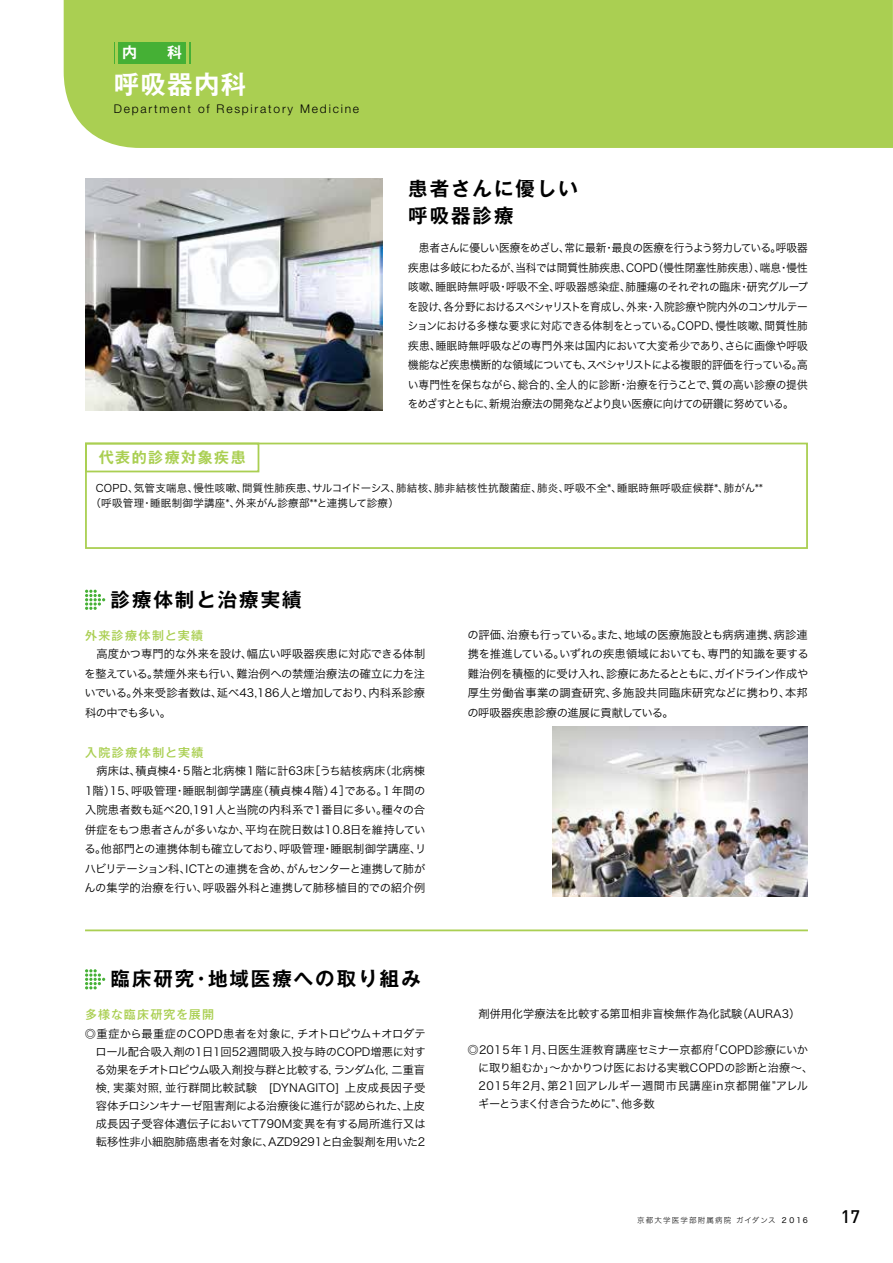
<style>
.page{position:relative;width:893px;height:1263px;background:#fff}
.page>*{position:absolute;margin:0;border:0;box-sizing:border-box;transform-origin:0 0}
.t1{font:700 25.5px "Gothic MB101 Pr 5 De";letter-spacing:.05em;color:#fff}
.t2{font:700 19.5px/27px "Gothic MB101 Pr 5 De";letter-spacing:.1em;color:#000}
.t3{font:500 18px "Adi Haus";color:#000}
.t4{font:700 15px "Gothic MB101 Pr 5 De";letter-spacing:.1em;color:#aacf52}
.t5{font:700 15px "Gothic MB101 Pr 5 De";color:#fff}
.t6{font:300 12px "Helvetica Neue LT Std";letter-spacing:.15em;color:#000}
.t7{font:500 12px "Gothic MB101 Pr 5";letter-spacing:.1em;color:#aacf52}
.t8{font:500 12px "Gothic MB101 Pr 5";letter-spacing:.12em;color:#aacf52}
.t9{font:11.25px/19.5px "Hira Kaku Std W3";letter-spacing:-.01em;color:#000;text-align:justify}
.t10{font:11.25px/19.5px "Hira Kaku Std W3";letter-spacing:-.01em;color:#000;text-align:justify;scale:.95 1}
.t11{font:10.5px/15px "Hira Kaku Std W3";letter-spacing:.03em;color:#000}
.t12{font:7.5px "Hira Kaku Std W2";letter-spacing:.15em;color:#000}
.s1{font-family:"Gothic MB101 Pr 5";font-weight:300}
.s2{font-family:"Hira Kaku Std W4"}
</style>
<div class="page">
<div style="left:64px;top:0;width:829px;height:148px;background:#aacf52"></div>
<div style="left:85px;top:443px;width:723px;height:106px;border:2px solid #aacf52"></div>
<div style="left:85px;top:443px;width:174px;height:29px;border:2px solid #aacf52"></div>
<hr style="left:85px;top:929px;width:723px;height:2px;background:#aacf52">
<img style="left:85px;top:179px;width:298px;height:232px">
<img style="left:553px;top:727px;width:255px;height:170px">
<svg style="left:85px;top:590px;width:20px;height:20px"></svg>
<svg style="left:85px;top:969px;width:20px;height:20px"></svg>
<div style="left:114px;top:42px;width:76px;height:21px;background:#45b035"></div>
<hr style="left:116px;top:42px;width:2px;height:21px;background:#aacf52">
<hr style="left:186px;top:42px;width:2px;height:21px;background:#aacf52">
<h3 class="t5" style="left:122px;top:40px;width:61px">内　　科</h3>
<h1 class="t1" style="left:114px;top:63px;width:134px">呼吸器内科</h1>
<p class="t6" style="left:114px;top:101px;width:247px">Department of Respiratory Medicine</p>
<h3 class="t4" style="left:99px;top:445px;width:148px">代表的診療対象疾患</h3>
<h2 class="t2" style="left:408px;top:173px;width:171px">患者さんに優しい呼吸器診療</h2>
<p class="t10" style="left:408px;top:238px;width:423px">　患者さんに優しい医療をめざし、常に最新・最良の医療を行うよう努力している。呼吸器疾患は多岐にわたるが、当科では間質性肺疾患、COPD（慢性閉塞性肺疾患）、喘息・慢性咳嗽、睡眠時無呼吸・呼吸不全、呼吸器感染症、肺腫瘍のそれぞれの臨床・研究グループを設け、各分野におけるスペシャリストを育成し、外来・入院診療や院内外のコンサルテーションにおける多様な要求に対応できる体制をとっている。COPD、慢性咳嗽、間質性肺疾患、睡眠時無呼吸などの専門外来は国内において大変希少であり、さらに画像や呼吸機能など疾患横断的な領域についても、スペシャリストによる複眼的評価を行っている。高い専門性を保ちながら、総合的、全人的に診断・治療を行うことで、質の高い診療の提供をめざすとともに、新規治療法の開発などより良い医療に向けての研鑽に努めている。</p>
<p class="t11" style="left:90px;top:481px;width:685px;text-indent:5px">COPD、気管支喘息、慢性咳嗽、間質性肺疾患、サルコイドーシス、肺結核、肺非結核性抗酸菌症、肺炎、呼吸不全*、睡眠時無呼吸症候群*、肺がん**　（呼吸管理・睡眠制御学講座*、外来がん診療部**と連携して診療）</p>
<h2 class="t2" style="left:111px;top:584px;width:193px">診療体制と治療実績</h2>
<p class="t7" style="left:85px;top:625px;width:120px">外来診療体制と実績</p>
<p class="t9" style="left:85px;top:644px;width:342px">　高度かつ専門的な外来を設け、幅広い呼吸器疾患に対応できる体制を整えている。禁煙外来も行い、難治例への禁煙治療法の確立に力を注いでいる。外来受診者数は、延べ43,186人と増加しており、内科系診療科の中でも多い。</p>
<p class="t8" style="left:85px;top:742px;width:120px">入院診療体制と実績</p>
<p class="t9" style="left:84px;top:761px;width:343px">　病床は、積貞棟4・５階と北病棟１階に計63床［うち結核病床（北病棟1階）15、呼吸管理・睡眠制御学講座（積貞棟４階）４］である。１年間の入院患者数も延べ20,191人と当院の内科系で1番目に多い。種々の合併症をもつ患者さんが多いなか、平均在院日数は10.8日を維持している。他部門との連携体制も確立しており、呼吸管理・睡眠制御学講座、リハビリテーション科、ICTとの連携を含め、がんセンターと連携して肺がんの集学的治療を行い、呼吸器外科と連携して肺移植目的での紹介例</p>
<h2 class="t2" style="left:111px;top:964px;width:312px">臨床研究・地域医療への取り組み</h2>
<p class="t7" style="left:85px;top:1004px;width:131px">多様な臨床研究を展開</p>
<p class="t9" style="left:95px;top:1024px;width:332px;line-height:18px;text-indent:-10px">◎重症から最重症のCOPD患者を対象に，チオトロピウム＋オロダテロール配合吸入剤の1日1回52週間吸入投与時のCOPD増悪に対する効果をチオトロピウム吸入剤投与群と比較する，ランダム化，二重盲検，実薬対照，並行群間比較試験　[DYNAGITO] 上皮成長因子受容体チロシンキナーゼ阻害剤による治療後に進行が認められた、上皮成長因子受容体遺伝子においてT790M変異を有する局所進行又は転移性非小細胞肺癌患者を対象に、AZD9291と白金製剤を用いた2</p>
<p class="t9" style="left:467px;top:625px;width:343px">の評価、治療も行っている。また、地域の医療施設とも病病連携、病診連携を推進している。いずれの疾患領域においても、専門的知識を要する難治例を積極的に受け入れ、診療にあたるとともに、ガイドライン作成や厚生労働省事業の調査研究、多施設共同臨床研究などに携わり、本邦の呼吸器疾患診療の進展に貢献している。</p>
<p class="t9" style="left:479px;top:1004px;width:323px">剤併用化学療法を比較する第<span class="s1">Ⅲ</span>相非盲検無作為化試験（AURA3）</p>
<p class="t9" style="left:478px;top:1041px;width:337px;line-height:18px;text-align:left;text-indent:-11px">◎201５年１月、日医生涯教育講座セミナー京都府「COPD診療にいかに取り組むか」～かかりつけ医における実戦COPDの診断と治療～、2015年2月、第21回アレルギー週間市民講座in京都開催”アレルギーとうまく付き合うために”、他多数</p>
<p class="t12" style="left:637px;top:1214px;width:172px">京都大学医学部附属病院 ガイダンス <span class="s2">２０１6</span></p>
<h3 class="t3" style="left:841px;top:1205px;width:21px">17</h3>
</div>
